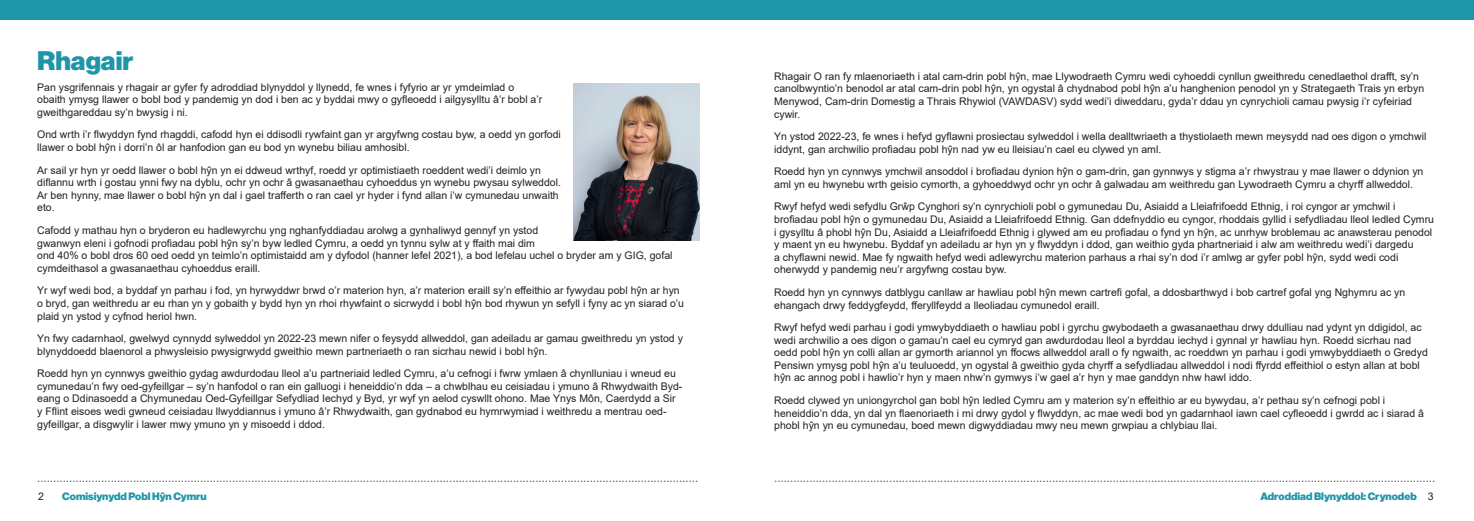
<style>
.page{position:relative;width:1474px;height:521px;background:#fff}
.page>*{position:absolute;margin:0;border:0;box-sizing:border-box;transform-origin:0 0}
.t1{font:26.25px "N Haas Grotesk DS Pro 95 Blk";color:#1f95a8}
.t2{font:14px "Arial Narrow";color:#575c5b}
.Body{font:10.5px/12.6px "Arial";color:#231f20}
.t3{font:10.5px "N Haas Grotesk DS Pro 95 Blk";color:#1f95a8}
.s1{font-family:"Arial";color:#231f20}
</style>
<div class="page">
<div style="left:0;top:0;width:1473px;height:20px;background:#1f95a8"></div>
<img style="left:574px;top:83px;width:125px;height:158px">
<p class="t1" style="left:37px;top:45px;width:98px">Rhagair</p>
<p class="Body" style="left:37px;top:81px;width:506px">Pan ysgrifennais y rhagair ar gyfer fy adroddiad blynyddol y llynedd, fe wnes i fyfyrio ar yr ymdeimlad o obaith ymysg llawer o bobl bod y pandemig yn dod i ben ac y byddai mwy o gyfleoedd i ailgysylltu â’r bobl a’r gweithgareddau sy’n bwysig i ni.</p>
<p class="Body" style="left:37px;top:128px;width:525px">Ond wrth i’r flwyddyn fynd rhagddi, cafodd hyn ei ddisodli rywfaint gan yr argyfwng costau byw, a oedd yn gorfodi llawer o bobl hŷn i dorri’n ôl ar hanfodion gan eu bod yn wynebu biliau amhosibl.</p>
<p class="Body" style="left:37px;top:164px;width:525px">Ar sail yr hyn yr oedd llawer o bobl hŷn yn ei ddweud wrthyf, roedd yr optimistiaeth roeddent wedi’i deimlo yn diflannu wrth i gostau ynni fwy na dyblu, ochr yn ochr â gwasanaethau cyhoeddus yn wynebu pwysau sylweddol.<br>Ar ben hynny, mae llawer o bobl hŷn yn dal i gael trafferth o ran cael yr hyder i fynd allan i’w cymunedau unwaith eto.</p>
<p class="Body" style="left:37px;top:224px;width:636px">Cafodd y mathau hyn o bryderon eu hadlewyrchu yng nghanfyddiadau arolwg a gynhaliwyd gennyf yn ystod<br>gwanwyn eleni i gofnodi profiadau pobl hŷn sy’n byw ledled Cymru, a oedd yn tynnu sylw at y ffaith mai dim<br>ond 40% o bobl dros 60 oed oedd yn teimlo’n optimistaidd am y dyfodol (hanner lefel 2021), a bod lefelau uchel o bryder am y GIG, gofal cymdeithasol a gwasanaethau cyhoeddus eraill.</p>
<p class="Body" style="left:37px;top:284px;width:648px">Yr wyf wedi bod, a byddaf yn parhau i fod, yn hyrwyddwr brwd o’r materion hyn, a’r materion eraill sy’n effeithio ar fywydau pobl hŷn ar hyn o bryd, gan weithredu ar eu rhan yn y gobaith y bydd hyn yn rhoi rhywfaint o sicrwydd i bobl hŷn bod rhywun yn sefyll i fyny ac yn siarad o’u plaid yn ystod y cyfnod heriol hwn.</p>
<p class="Body" style="left:37px;top:332px;width:647px">Yn fwy cadarnhaol, gwelwyd cynnydd sylweddol yn 2022-23 mewn nifer o feysydd allweddol, gan adeiladu ar gamau gweithredu yn ystod y blynyddoedd blaenorol a phwysleisio pwysigrwydd gweithio mewn partneriaeth o ran sicrhau newid i bobl hŷn.</p>
<p class="Body" style="left:37px;top:367px;width:646px">Roedd hyn yn cynnwys gweithio gydag awdurdodau lleol a’u partneriaid ledled Cymru, a’u cefnogi i fwrw ymlaen â chynlluniau i wneud eu cymunedau’n fwy oed-gyfeillgar – sy’n hanfodol o ran ein galluogi i heneiddio’n dda – a chwblhau eu ceisiadau i ymuno â Rhwydwaith Byd&shy;eang o Ddinasoedd a Chymunedau Oed-Gyfeillgar Sefydliad Iechyd y Byd, yr wyf yn aelod cyswllt ohono. Mae Ynys Môn, Caerdydd a Sir y Fflint eisoes wedi gwneud ceisiadau llwyddiannus i ymuno â’r Rhwydwaith, gan gydnabod eu hymrwymiad i weithredu a mentrau oed&shy;gyfeillgar, a disgwylir i lawer mwy ymuno yn y misoedd i ddod.</p>
<p class="Body" style="left:774px;top:70px;width:651px">Rhagair O ran fy mlaenoriaeth i atal cam-drin pobl hŷn, mae Llywodraeth Cymru wedi cyhoeddi cynllun gweithredu cenedlaethol drafft, sy’n canolbwyntio’n benodol ar atal cam-drin pobl hŷn, yn ogystal â chydnabod pobl hŷn a’u hanghenion penodol yn y Strategaeth Trais yn erbyn Menywod, Cam-drin Domestig a Thrais Rhywiol (VAWDASV) sydd wedi’i diweddaru, gyda’r ddau yn cynrychioli camau pwysig i’r cyfeiriad cywir.</p>
<p class="Body" style="left:774px;top:130px;width:653px">Yn ystod 2022-23, fe wnes i hefyd gyflawni prosiectau sylweddol i wella dealltwriaeth a thystiolaeth mewn meysydd nad oes digon o ymchwil iddynt, gan archwilio profiadau pobl hŷn nad yw eu lleisiau’n cael eu clywed yn aml.</p>
<p class="Body" style="left:774px;top:165px;width:650px">Roedd hyn yn cynnwys ymchwil ansoddol i brofiadau dynion hŷn o gam-drin, gan gynnwys y stigma a’r rhwystrau y mae llawer o ddynion yn aml yn eu hwynebu wrth geisio cymorth, a gyhoeddwyd ochr yn ochr â galwadau am weithredu gan Lywodraeth Cymru a chyrff allweddol.</p>
<p class="Body" style="left:774px;top:200px;width:661px">Rwyf hefyd wedi sefydlu Grŵp Cynghori sy’n cynrychioli pobl o gymunedau Du, Asiaidd a Lleiafrifoedd Ethnig, i roi cyngor ar ymchwil i brofiadau pobl hŷn o gymunedau Du, Asiaidd a Lleiafrifoedd Ethnig. Gan ddefnyddio eu cyngor, rhoddais gyllid i sefydliadau lleol ledled Cymru i gysylltu â phobl hŷn Du, Asiaidd a Lleiafrifoedd Ethnig i glywed am eu profiadau o fynd yn hŷn, ac unrhyw broblemau ac anawsterau penodol y maent yn eu hwynebu. Byddaf yn adeiladu ar hyn yn y flwyddyn i ddod, gan weithio gyda phartneriaid i alw am weithredu wedi’i dargedu<br>a chyflawni newid. Mae fy ngwaith hefyd wedi adlewyrchu materion parhaus a rhai sy’n dod i’r amlwg ar gyfer pobl hŷn, sydd wedi codi oherwydd y pandemig neu’r argyfwng costau byw.</p>
<p class="Body" style="left:774px;top:286px;width:632px">Roedd hyn yn cynnwys datblygu canllaw ar hawliau pobl hŷn mewn cartrefi gofal, a ddosbarthwyd i bob cartref gofal yng Nghymru ac yn ehangach drwy feddygfeydd, fferyllfeydd a lleoliadau cymunedol eraill.</p>
<p class="Body" style="left:774px;top:321px;width:655px">Rwyf hefyd wedi parhau i godi ymwybyddiaeth o hawliau pobl i gyrchu gwybodaeth a gwasanaethau drwy ddulliau nad ydynt yn ddigidol, ac wedi archwilio a oes digon o gamau’n cael eu cymryd gan awdurdodau lleol a byrddau iechyd i gynnal yr hawliau hyn. Roedd sicrhau nad oedd pobl hŷn yn colli allan ar gymorth ariannol yn ffocws allweddol arall o fy ngwaith, ac roeddwn yn parhau i godi ymwybyddiaeth o Gredyd Pensiwn ymysg pobl hŷn a’u teuluoedd, yn ogystal â gweithio gyda chyrff a sefydliadau allweddol i nodi ffyrdd effeithiol o estyn allan at bobl hŷn ac annog pobl i hawlio’r hyn y maen nhw’n gymwys i’w gael a’r hyn y mae ganddyn nhw hawl iddo.</p>
<p class="Body" style="left:774px;top:394px;width:651px">Roedd clywed yn uniongyrchol gan bobl hŷn ledled Cymru am y materion sy’n effeithio ar eu bywydau, a’r pethau sy’n cefnogi pobl i heneiddio’n dda, yn dal yn flaenoriaeth i mi drwy gydol y flwyddyn, ac mae wedi bod yn gadarnhaol iawn cael cyfleoedd i gwrdd ac i siarad â phobl hŷn yn eu cymunedau, boed mewn digwyddiadau mwy neu mewn grwpiau a chlybiau llai.</p>
<p class="t2" style="left:37px;top:466px;width:662px">...............................................................................................................................................................................................................</p>
<p class="t2" style="left:774px;top:466px;width:662px">...............................................................................................................................................................................................................</p>
<p class="Body" style="left:38px;top:490px;width:7px">2</p>
<p class="t3" style="left:62px;top:490px;width:146px">Comisiynydd Pobl Hŷn Cymru</p>
<p class="t3" style="left:1260px;top:490px;width:175px">Adroddiad Blynyddol: Crynodeb <span class="s1">3</span></p>
</div>
